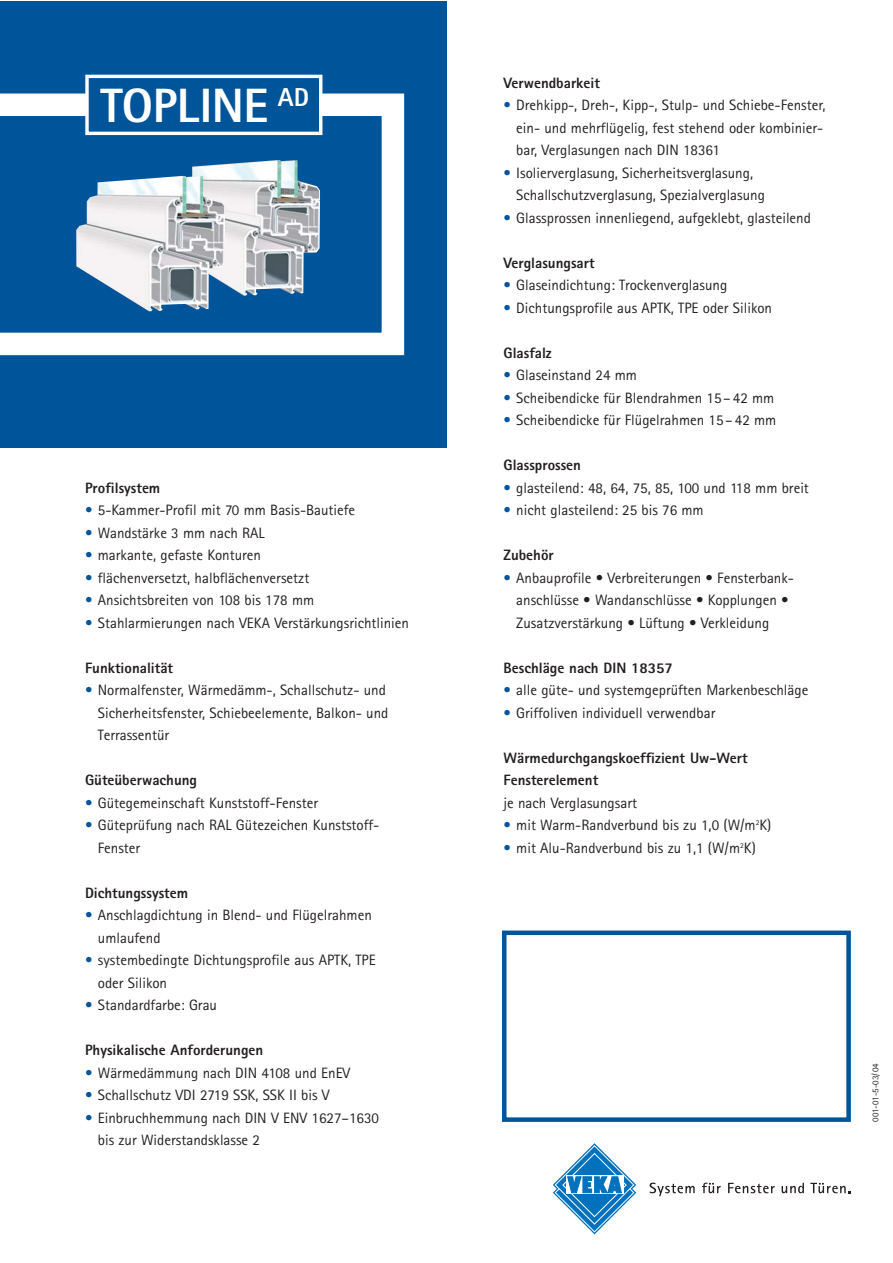
<style>
.page{position:relative;width:893px;height:1263px;background:#fff}
.page>*{position:absolute;margin:0;border:0;box-sizing:border-box;transform-origin:0 0}
.t1{font:800 48.3px "Rotis Sans Serif";letter-spacing:-.01em;color:#fff}
.t2{font:15px/22.5px "Rotis Sans Serif";color:#231f20}
.t3{font:800 15px/22.5px "Rotis Sans Serif";color:#231f20}
.t4{font:9px "Rotis Sans Serif";color:#231f20}
.s1{color:#00549a}
</style>
<div class="page">
<div style="left:0;top:2px;width:446px;height:446px;background:#00549a"></div>
<svg style="left:649px;top:1183px;width:45px;height:13px"></svg>
<svg style="left:702px;top:1183px;width:18px;height:10px"></svg>
<svg style="left:728px;top:1183px;width:46px;height:10px"></svg>
<svg style="left:781px;top:1183px;width:22px;height:10px"></svg>
<svg style="left:810px;top:1183px;width:40px;height:10px"></svg>
<svg style="left:553px;top:1143px;width:83px;height:91px"></svg>
<div style="left:502px;top:931px;width:348px;height:191px;border:4px solid #00549a"></div>
<svg style="left:0;top:94px;width:404px;height:261px"></svg>
<div style="left:85px;top:75px;width:237px;height:60px;background:#00549a;border:3px solid #fff"></div>
<img style="left:171px;top:160px;width:149px;height:136px">
<img style="left:76px;top:176px;width:149px;height:135px">
<h1 class="t1" style="left:100px;top:88px;width:210px">TOPLINE <sup>AD</sup></h1>
<p class="t3" style="left:85px;top:478px;width:77px">Profilsystem</p>
<p class="t2" style="left:85px;top:500px;width:272px"><span class="s1">•</span> 5-Kammer-Profil mit 70 mm Basis-Bautiefe</p>
<p class="t2" style="left:85px;top:523px;width:181px"><span class="s1">•</span> Wandstärke 3 mm nach RAL</p>
<p class="t2" style="left:85px;top:545px;width:177px"><span class="s1">•</span> markante, gefaste Konturen</p>
<p class="t2" style="left:85px;top:568px;width:226px"><span class="s1">•</span> flächenversetzt, halbflächenversetzt</p>
<p class="t2" style="left:85px;top:590px;width:231px"><span class="s1">•</span> Ansichtsbreiten von 108 bis 178 mm</p>
<p class="t2" style="left:85px;top:613px;width:325px"><span class="s1">•</span> Stahlarmierungen nach VEKA Verstärkungsrichtlinien</p>
<p class="t3" style="left:85px;top:658px;width:90px">Funktionalität</p>
<p class="t2" style="left:98px;top:680px;width:292px;text-indent:-13px"><span class="s1">•</span> Normalfenster, Wärmedämm-, Schallschutz- und<br>Sicherheitsfenster, Schiebeelemente, Balkon- und<br>Terrassentür</p>
<p class="t3" style="left:85px;top:770px;width:113px">Güteüberwachung</p>
<p class="t2" style="left:85px;top:793px;width:235px"><span class="s1">•</span> Gütegemeinschaft Kunststoff-Fenster</p>
<p class="t2" style="left:98px;top:815px;width:283px;text-indent:-13px"><span class="s1">•</span> Güteprüfung nach RAL Gütezeichen Kunststoff-<br>Fenster</p>
<p class="t3" style="left:85px;top:883px;width:104px">Dichtungssystem</p>
<p class="t2" style="left:98px;top:905px;width:275px;text-indent:-13px"><span class="s1">•</span> Anschlagdichtung in Blend- und Flügelrahmen umlaufend</p>
<p class="t2" style="left:98px;top:950px;width:279px;text-indent:-13px"><span class="s1">•</span> systembedingte Dichtungsprofile aus APTK, TPE oder Silikon</p>
<p class="t2" style="left:85px;top:995px;width:133px"><span class="s1">•</span> Standardfarbe: Grau</p>
<p class="t3" style="left:85px;top:1040px;width:180px">Physikalische Anforderungen</p>
<p class="t2" style="left:85px;top:1063px;width:267px"><span class="s1">•</span> Wärmedämmung nach DIN 4108 und EnEV</p>
<p class="t2" style="left:85px;top:1085px;width:246px"><span class="s1">•</span> Schallschutz VDI 2719 SSK, SSK II bis V</p>
<p class="t2" style="left:98px;top:1108px;width:283px;text-indent:-13px"><span class="s1">•</span> Einbruchhemmung nach DIN V ENV 1627–1630 bis zur Widerstandsklasse 2</p>
<p class="t3" style="left:503px;top:73px;width:98px">Verwendbarkeit</p>
<p class="t2" style="left:516px;top:95px;width:310px;text-indent:-13px"><span class="s1">•</span> Drehkipp-, Dreh-, Kipp-, Stulp- und Schiebe-Fenster, ein- und mehrflügelig, fest stehend oder kombinier&shy;bar, Verglasungen nach DIN 18361</p>
<p class="t2" style="left:516px;top:163px;width:250px;text-indent:-13px"><span class="s1">•</span> Isolierverglasung, Sicherheitsverglasung,<br>Schallschutzverglasung, Spezialverglasung</p>
<p class="t2" style="left:503px;top:208px;width:309px"><span class="s1">•</span> Glassprossen innenliegend, aufgeklebt, glasteilend</p>
<p class="t3" style="left:503px;top:253px;width:93px">Verglasungsart</p>
<p class="t2" style="left:503px;top:275px;width:225px"><span class="s1">•</span> Glaseindichtung: Trockenverglasung</p>
<p class="t2" style="left:503px;top:298px;width:270px"><span class="s1">•</span> Dichtungsprofile aus APTK, TPE oder Silikon</p>
<p class="t3" style="left:503px;top:343px;width:50px">Glasfalz</p>
<p class="t2" style="left:503px;top:365px;width:135px"><span class="s1">•</span> Glaseinstand 24 mm</p>
<p class="t2" style="left:503px;top:388px;width:272px"><span class="s1">•</span> Scheibendicke für Blendrahmen 15– 42 mm</p>
<p class="t2" style="left:503px;top:410px;width:274px"><span class="s1">•</span> Scheibendicke für Flügelrahmen 15– 42 mm</p>
<p class="t3" style="left:503px;top:455px;width:79px">Glassprossen</p>
<p class="t2" style="left:503px;top:478px;width:307px"><span class="s1">•</span> glasteilend: 48, 64, 75, 85, 100 und 118 mm breit</p>
<p class="t2" style="left:503px;top:500px;width:202px"><span class="s1">•</span> nicht glasteilend: 25 bis 76 mm</p>
<p class="t3" style="left:503px;top:545px;width:52px">Zubehör</p>
<p class="t2" style="left:516px;top:568px;width:279px;text-indent:-13px"><span class="s1">•</span> Anbauprofile • Verbreiterungen • Fensterbank&shy;anschlüsse • Wandanschlüsse • Kopplungen •<br>Zusatzverstärkung • Lüftung • Verkleidung</p>
<p class="t3" style="left:503px;top:658px;width:171px">Beschläge nach DIN 18357</p>
<p class="t2" style="left:503px;top:680px;width:306px"><span class="s1">•</span> alle güte- und systemgeprüften Markenbeschläge</p>
<p class="t2" style="left:503px;top:703px;width:213px"><span class="s1">•</span> Griffoliven individuell verwendbar</p>
<p class="t3" style="left:503px;top:748px;width:245px">Wärmedurchgangskoeffizient Uw-Wert<br>Fensterelement</p>
<p class="t2" style="left:503px;top:793px;width:135px">je nach Verglasungsart</p>
<p class="t2" style="left:503px;top:815px;width:269px"><span class="s1">•</span> mit Warm-Randverbund bis zu 1,0 (W/m<sup>2</sup>K)</p>
<p class="t2" style="left:503px;top:838px;width:254px"><span class="s1">•</span> mit Alu-Randverbund bis zu 1,1 (W/m<sup>2</sup>K)</p>
<p class="t4" style="left:872px;top:1122px;width:60px;rotate:-90deg">001-01-5-03/04</p>
</div>
